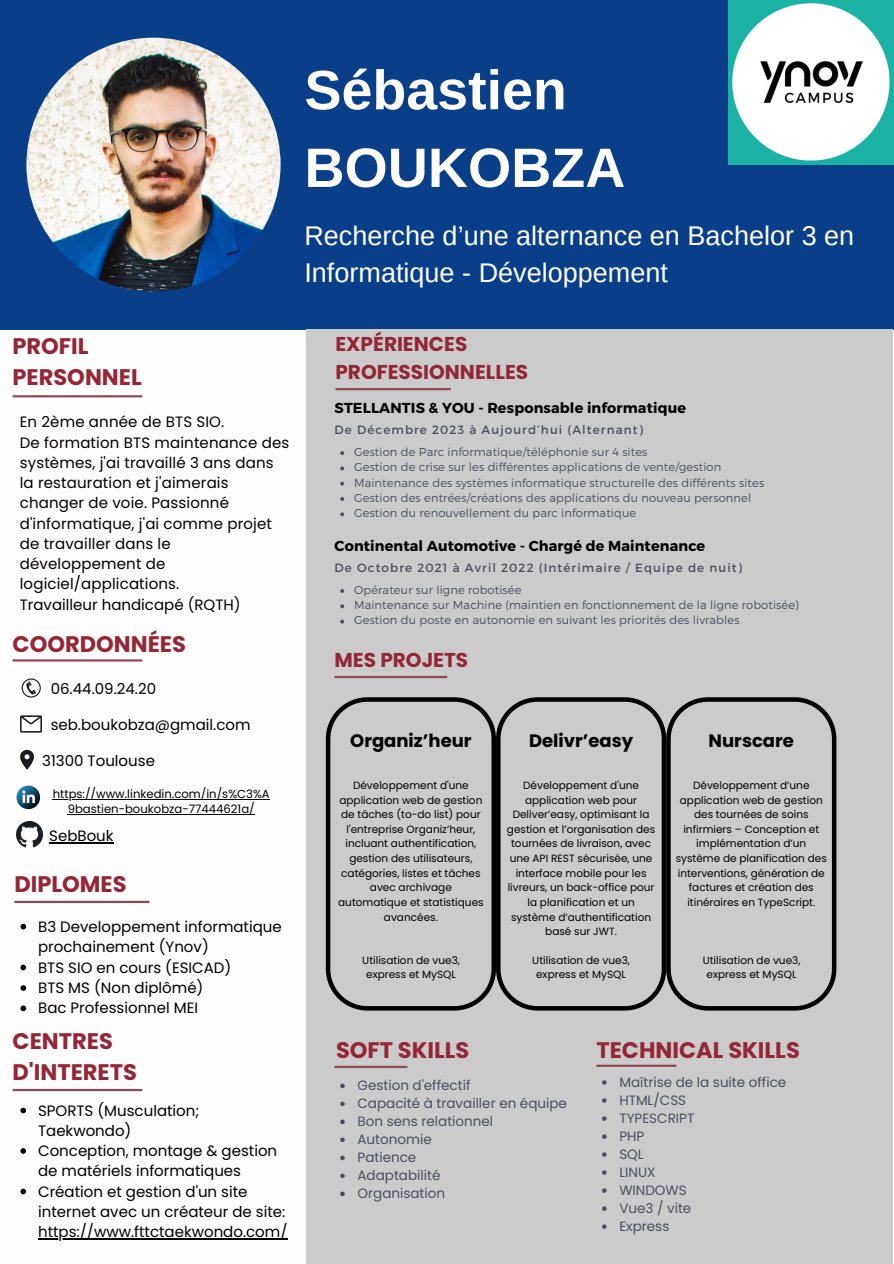
<style>
.page{position:relative;width:894px;height:1264px;background:#fff}
.page>*{position:absolute;margin:0;border:0;box-sizing:border-box;transform-origin:0 0}
.t1{font:700 55.5px/77.7px "Arimo";color:#fffdfd}
.t2{font:27px/37.2px "Arimo";color:#fffdfd}
.t3{font:700 22.5px/31.5px "Poppins";color:#942637}
.t4{font:700 20.1px/28px "Poppins";color:#942637}
.t5{font:700 18px "Poppins";color:#000}
.t6{font:15px/20.2px "Poppins";color:#000}
.t7{font:700 14.4px "Montserrat";letter-spacing:.01em;color:#000}
.t8{font:13.5px "Poppins";color:#494e5f}
.t9{font:12px "Montserrat";letter-spacing:.09em;color:#494e5f}
.t10{font:11.7px/15.5px "Poppins";color:#000;text-align:center}
.t11{font:300 11.4px "Montserrat";letter-spacing:.01em;color:#494e5f}
.t12{font:10.5px/14.7px "Poppins";color:#000;text-align:center}
</style>
<div class="page">
<div style="left:0;top:0;width:893px;height:330px;background:#093f89"></div>
<img style="left:26px;top:38px;width:254px;height:254px;border-radius:50%">
<div style="left:306px;top:330px;width:587px;height:933px;background:#cbcbcb"></div>
<hr style="left:13px;top:395px;width:129px;height:2px;background:#8d4b55">
<svg style="left:20px;top:1107px;width:6px;height:6px"></svg>
<svg style="left:20px;top:1148px;width:6px;height:5px"></svg>
<svg style="left:20px;top:1188px;width:6px;height:6px"></svg>
<hr style="left:38px;top:1238px;width:249px;height:1px;background:#000">
<hr style="left:13px;top:1088px;width:129px;height:3px;background:#8d4b55">
<hr style="left:335px;top:388px;width:116px;height:2px;background:#8d4b55">
<svg style="left:340px;top:589px;width:4px;height:4px"></svg>
<svg style="left:340px;top:604px;width:4px;height:4px"></svg>
<svg style="left:340px;top:619px;width:4px;height:4px"></svg>
<svg style="left:340px;top:451px;width:4px;height:4px"></svg>
<svg style="left:340px;top:466px;width:4px;height:4px"></svg>
<svg style="left:340px;top:482px;width:4px;height:3px"></svg>
<svg style="left:340px;top:497px;width:4px;height:4px"></svg>
<svg style="left:340px;top:512px;width:4px;height:4px"></svg>
<img style="left:728px;top:0;width:165px;height:164px">
<svg style="left:326px;top:697px;width:169px;height:313px"></svg>
<hr style="left:334px;top:676px;width:113px;height:2px;background:#8d4b55">
<svg style="left:496px;top:697px;width:169px;height:313px"></svg>
<svg style="left:666px;top:697px;width:170px;height:313px"></svg>
<hr style="left:334px;top:1065px;width:73px;height:3px;background:#8d4b55">
<svg style="left:340px;top:1083px;width:4px;height:5px"></svg>
<svg style="left:340px;top:1101px;width:4px;height:5px"></svg>
<svg style="left:340px;top:1119px;width:4px;height:5px"></svg>
<svg style="left:340px;top:1137px;width:4px;height:5px"></svg>
<svg style="left:340px;top:1155px;width:4px;height:5px"></svg>
<svg style="left:340px;top:1173px;width:4px;height:5px"></svg>
<svg style="left:340px;top:1191px;width:4px;height:5px"></svg>
<hr style="left:596px;top:1064px;width:80px;height:2px;background:#8d4b55">
<svg style="left:602px;top:1080px;width:4px;height:4px"></svg>
<svg style="left:602px;top:1098px;width:4px;height:4px"></svg>
<svg style="left:602px;top:1116px;width:4px;height:4px"></svg>
<svg style="left:602px;top:1134px;width:4px;height:4px"></svg>
<svg style="left:602px;top:1152px;width:4px;height:4px"></svg>
<svg style="left:602px;top:1170px;width:4px;height:4px"></svg>
<svg style="left:602px;top:1188px;width:4px;height:4px"></svg>
<svg style="left:602px;top:1206px;width:4px;height:4px"></svg>
<svg style="left:602px;top:1224px;width:4px;height:4px"></svg>
<svg style="left:20px;top:715px;width:21px;height:17px"></svg>
<svg style="left:20px;top:749px;width:14px;height:20px"></svg>
<hr style="left:13px;top:659px;width:129px;height:2px;background:#8d4b55">
<svg style="left:22px;top:678px;width:19px;height:19px"></svg>
<svg style="left:17px;top:785px;width:23px;height:24px"></svg>
<img style="left:17px;top:821px;width:25px;height:26px">
<hr style="left:53px;top:798px;width:217px;height:1px;background:#000">
<hr style="left:68px;top:814px;width:187px;height:1px;background:#000">
<hr style="left:49px;top:842px;width:65px;height:1px;background:#000">
<svg style="left:20px;top:964px;width:6px;height:6px"></svg>
<hr style="left:14px;top:900px;width:135px;height:3px;background:#8d4b55">
<svg style="left:20px;top:985px;width:6px;height:5px"></svg>
<svg style="left:20px;top:1005px;width:6px;height:6px"></svg>
<svg style="left:20px;top:923px;width:6px;height:6px"></svg>
<p class="t3" style="left:13px;top:330px;width:131px">PROFIL<br>PERSONNEL</p>
<p class="t6" style="left:20px;top:412px;width:206px">En 2ème année de BTS SIO.</p>
<h1 class="t6" style="left:20px;top:432px;width:271px">De formation BTS maintenance des systèmes, j'ai travaillé 3 ans dans la restauration et j'aimerais changer de voie. Passionné d'informatique, j'ai comme projet de travailler dans le développement de logiciel/applications.</h1>
<h2 class="t6" style="left:20px;top:594px;width:222px">Travailleur handicapé (RQTH)</h2>
<h5 class="t3" style="left:13px;top:628px;width:175px">COORDONNÉES</h5>
<h5 class="t6" style="left:51px;top:679px;width:107px">06.44.09.24.20</h5>
<p class="t6" style="left:51px;top:714px;width:201px">seb.boukobza@gmail.com</p>
<p class="t6" style="left:42px;top:750px;width:114px">31300 Toulouse</p>
<p class="t10" style="left:53px;top:786px;width:218px">https://www.linkedin.com/in/s%C3%A<br>9bastien-boukobza-77444621a/</p>
<p class="t6" style="left:49px;top:825px;width:66px">SebBouk</p>
<p class="t3" style="left:14px;top:868px;width:114px">DIPLOMES</p>
<p class="t6" style="left:38px;top:916px;width:245px">B3 Developpement informatique prochainement (Ynov)</p>
<h3 class="t6" style="left:38px;top:957px;width:195px">BTS SIO en cours (ESICAD)</h3>
<p class="t6" style="left:38px;top:977px;width:167px">BTS MS (Non diplômé)</p>
<p class="t6" style="left:38px;top:998px;width:161px">Bac Professionnel MEI</p>
<p class="t3" style="left:13px;top:1025px;width:126px">CENTRES<br>D'INTERETS</p>
<h3 class="t6" style="left:38px;top:1100px;width:163px">SPORTS (Musculation;<br>Taekwondo)</h3>
<p class="t6" style="left:38px;top:1140px;width:240px">Conception, montage &amp; gestion de matériels informatiques</p>
<p class="t6" style="left:38px;top:1181px;width:249px">Création et gestion d'un site internet avec un créateur de site:</p>
<p class="t6" style="left:38px;top:1221px;width:251px">https://www.fttctaekwondo.com/</p>
<h4 class="t1" style="left:304px;top:51px;width:322px">Sébastien<br>BOUKOBZA</h4>
<p class="t2" style="left:304px;top:217px;width:551px">Recherche d’une alternance en Bachelor 3 en<br>Informatique - Développement</p>
<h3 class="t4" style="left:335px;top:330px;width:194px">EXPÉRIENCES<br>PROFESSIONNELLES</h3>
<p class="t7" style="left:334px;top:398px;width:353px">STELLANTIS &amp; YOU - Responsable informatique</p>
<p class="t11" style="left:354px;top:444px;width:295px">Gestion de Parc informatique/téléphonie sur 4 sites</p>
<p class="t11" style="left:354px;top:460px;width:368px">Gestion de crise sur les différentes applications de vente/gestion</p>
<p class="t11" style="left:354px;top:475px;width:411px">Maintenance des systèmes informatique structurelle des différents sites</p>
<p class="t11" style="left:354px;top:490px;width:398px">Gestion des entrées/créations des applications du nouveau personnel</p>
<p class="t11" style="left:354px;top:505px;width:284px">Gestion du renouvellement du parc informatique</p>
<h3 class="t9" style="left:334px;top:422px;width:309px">De Décembre 2023 à Aujourd’hui (Alternant)</h3>
<p class="t7" style="left:334px;top:536px;width:372px">Continental Automotive - Chargé de Maintenance</p>
<p class="t11" style="left:354px;top:582px;width:169px">Opérateur sur ligne robotisée</p>
<p class="t11" style="left:354px;top:597px;width:446px">Maintenance sur Machine (maintien en fonctionnement de la ligne robotisée)</p>
<p class="t11" style="left:354px;top:613px;width:387px">Gestion du poste en autonomie en suivant les priorités des livrables</p>
<p class="t9" style="left:334px;top:560px;width:408px">De Octobre 2021 à Avril 2022 (Intérimaire / Equipe de nuit)</p>
<p class="t4" style="left:334px;top:646px;width:135px">MES PROJETS</p>
<p class="t5" style="left:350px;top:728px;width:123px">Organiz’heur</p>
<p class="t12" style="left:338px;top:777px;width:147px">Développement d'une application web de gestion de tâches (to-do list) pour l'entreprise Organiz’heur, incluant authentification, gestion des utilisateurs, catégories, listes et tâches avec archivage automatique et statistiques avancées.</p>
<p class="t5" style="left:529px;top:728px;width:106px">Delivr’easy</p>
<p class="t12" style="left:507px;top:777px;width:150px">Développement d'une application web pour<br>Deliver’easy, optimisant la gestion et l’organisation des tournées de livraison, avec une API REST sécurisée, une interface mobile pour les livreurs, un back-office pour la planification et un système d’authentification basé sur JWT.</p>
<h3 class="t5" style="left:708px;top:728px;width:87px">Nurscare</h3>
<p class="t12" style="left:675px;top:777px;width:152px">Développement d’une application web de gestion des tournées de soins infirmiers – Conception et implémentation d’un système de planification des interventions, génération de factures et création des itinéraires en TypeScript.</p>
<h5 class="t12" style="left:362px;top:953px;width:99px;line-height:14px">Utilisation de vue3, express et MySQL</h5>
<p class="t12" style="left:532px;top:953px;width:99px;line-height:14px">Utilisation de vue3, express et MySQL</p>
<p class="t12" style="left:702px;top:953px;width:99px;line-height:14px">Utilisation de vue3, express et MySQL</p>
<p class="t3" style="left:336px;top:1034px;width:135px">SOFT SKILLS</p>
<p class="t8" style="left:357px;top:1076px;width:114px">Gestion d'effectif</p>
<p class="t8" style="left:357px;top:1094px;width:211px">Capacité à travailler en équipe</p>
<p class="t8" style="left:357px;top:1112px;width:137px">Bon sens relationnel</p>
<h4 class="t8" style="left:357px;top:1130px;width:76px">Autonomie</h4>
<p class="t8" style="left:357px;top:1148px;width:60px">Patience</p>
<h6 class="t8" style="left:357px;top:1166px;width:84px">Adaptabilité</h6>
<p class="t8" style="left:357px;top:1184px;width:89px">Organisation</p>
<p class="t3" style="left:596px;top:1034px;width:205px">TECHNICAL SKILLS</p>
<p class="t8" style="left:619px;top:1072px;width:168px">Maîtrise de la suite office</p>
<p class="t8" style="left:619px;top:1090px;width:68px">HTML/CSS</p>
<p class="t8" style="left:619px;top:1108px;width:76px">TYPESCRIPT</p>
<p class="t8" style="left:619px;top:1126px;width:26px">PHP</p>
<h6 class="t8" style="left:619px;top:1144px;width:26px">SQL</h6>
<p class="t8" style="left:619px;top:1162px;width:38px">LINUX</p>
<p class="t8" style="left:619px;top:1180px;width:69px">WINDOWS</p>
<p class="t8" style="left:619px;top:1198px;width:73px">Vue3 / vite</p>
<p class="t8" style="left:619px;top:1216px;width:52px">Express</p>
</div>
